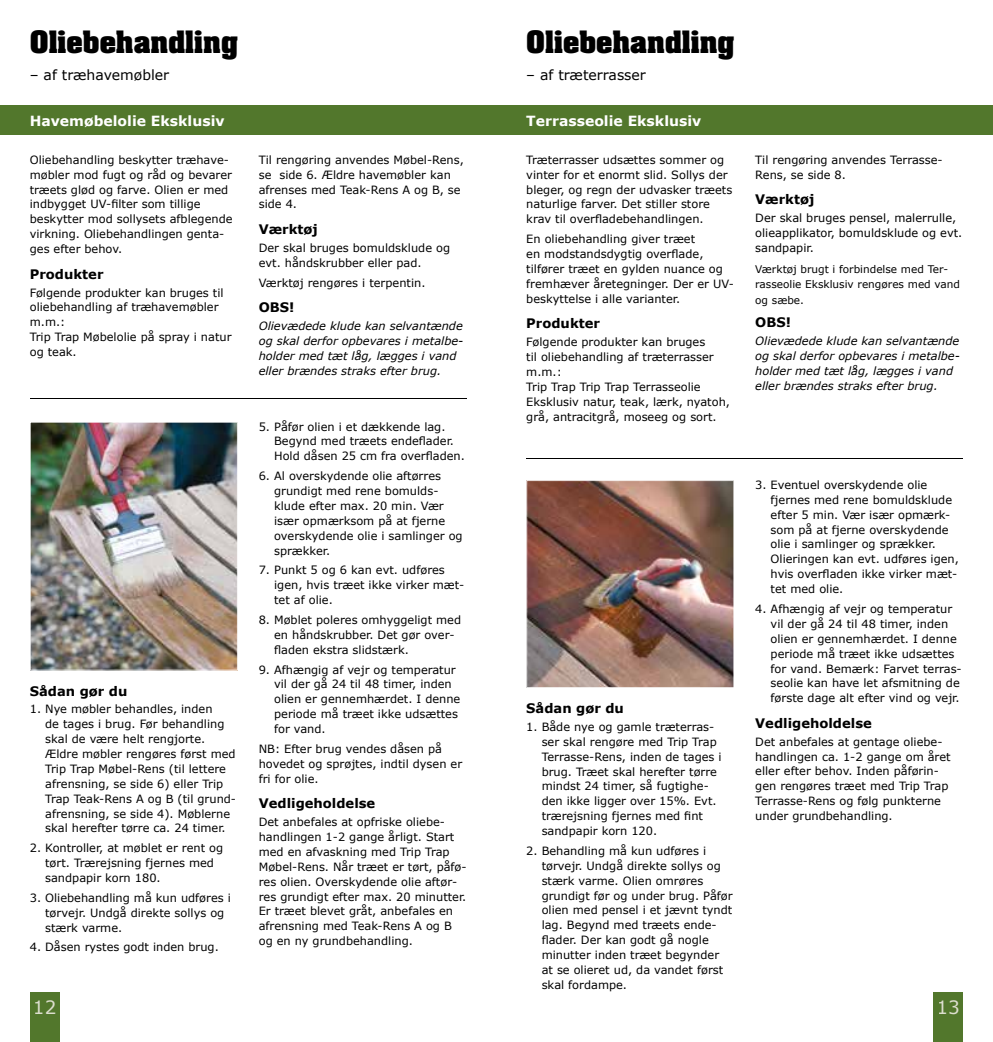
<style>
.page{position:relative;width:993px;height:1042px;background:#fff}
.page>*{position:absolute;margin:0;border:0;box-sizing:border-box;transform-origin:0 0}
.t1{font:700 26.25px "Aachen CE";color:#000}
.t2{font:18.38px "Verdana";color:#dcdece}
.t3{font:700 14px "Verdana";color:#fff}
.t4{font:14px "Verdana";color:#000}
.t5{font:700 13.12px "Verdana";color:#000}
.t6{font:11.38px/14.9px "Verdana";color:#000}
.t7{font:italic 11.38px/14.9px "Verdana";color:#000}
.t8{font:10.5px/15.8px "Verdana";color:#000}
</style>
<div class="page">
<div style="left:0;top:105px;width:496px;height:30px;background:#52772c"></div>
<hr style="left:30px;top:398px;width:436px;height:1px;background:#000">
<img style="left:30px;top:422px;width:208px;height:248px">
<div style="left:496px;top:105px;width:496px;height:30px;background:#52772c"></div>
<hr style="left:526px;top:458px;width:436px;height:1px;background:#000">
<img style="left:526px;top:480px;width:208px;height:208px">
<div style="left:30px;top:992px;width:30px;height:50px;background:#52772c"></div>
<div style="left:933px;top:992px;width:29px;height:50px;background:#52772c"></div>
<h1 class="t1" style="left:30px;top:23px;width:210px">Oliebehandling</h1>
<p class="t4" style="left:30px;top:66px;width:141px">– af træhavemøbler</p>
<h1 class="t1" style="left:526px;top:23px;width:210px">Oliebehandling</h1>
<p class="t4" style="left:526px;top:66px;width:121px">– af træterrasser</p>
<p class="t3" style="left:30px;top:111px;width:196px">Havemøbelolie Eksklusiv</p>
<p class="t3" style="left:526px;top:111px;width:176px">Terrasseolie Eksklusiv</p>
<p class="t6" style="left:30px;top:152px;width:204px">Oliebehandling beskytter træhave&shy;møbler mod fugt og råd og bevarer træets glød og farve. Olien er med indbygget UV-filter som tillige beskytter mod sollysets afblegende virkning. Olie behandlingen genta&shy;ges efter behov.</p>
<p class="t5" style="left:30px;top:265px;width:75px">Produkter</p>
<p class="t6" style="left:30px;top:285px;width:203px">Følgende produkter kan bruges til oliebehandling af træhavemøbler m.m.:<br>Trip Trap Møbelolie på spray i natur og teak.</p>
<p class="t5" style="left:30px;top:681px;width:99px">Sådan gør du</p>
<p class="t6" style="left:45px;top:702px;width:192px;text-indent:-15px">1. Nye møbler behandles, inden<br>de tages i brug. Før behandling skal de være helt rengjorte.<br>Ældre møbler rengøres først med<br>Trip Trap Møbel-Rens (til lettere afrensning, se side 6) eller Trip<br>Trap Teak-Rens A og B (til grund&shy;afrensning, se side 4). Møblerne skal herefter tørre ca. 24 timer.</p>
<p class="t6" style="left:45px;top:840px;width:179px;text-indent:-15px">2. Kontroller, at møblet er rent og tørt. Trærejsning fjernes med sandpapir korn 180.</p>
<p class="t6" style="left:45px;top:890px;width:187px;text-indent:-15px">3. Oliebehandling må kun udføres i tørvejr. Undgå direkte sollys og stærk varme.</p>
<p class="t6" style="left:30px;top:940px;width:190px">4. Dåsen rystes godt inden brug.</p>
<p class="t6" style="left:259px;top:152px;width:206px">Til rengøring anvendes Møbel-Rens, se side 6. Ældre havemøbler kan afrenses med Teak-Rens A og B, se side 4.</p>
<p class="t5" style="left:259px;top:220px;width:61px">Værktøj</p>
<p class="t6" style="left:259px;top:240px;width:193px">Der skal bruges bomuldsklude og evt. håndskrubber eller pad.</p>
<p class="t6" style="left:259px;top:275px;width:168px">Værktøj rengøres i terpentin.</p>
<p class="t5" style="left:259px;top:298px;width:37px">OBS!</p>
<p class="t7" style="left:259px;top:318px;width:206px">Olievædede klude kan selvantænde og skal derfor opbevares i metalbe&shy;holder med tæt låg, lægges i vand eller brændes straks efter brug.</p>
<p class="t6" style="left:274px;top:419px;width:192px;text-indent:-15px">5. Påfør olien i et dækkende lag.<br>Begynd med træets endeflader.<br>Hold dåsen 25 cm fra overfladen.</p>
<p class="t6" style="left:274px;top:468px;width:190px;text-indent:-15px">6. Al overskydende olie aftørres grundigt med rene bomulds&shy;klude efter max. 20 min. Vær især opmærksom på at fjerne overskydende olie i samlinger og sprækker.</p>
<p class="t6" style="left:274px;top:563px;width:191px;text-indent:-15px">7. Punkt 5 og 6 kan evt. udføres igen, hvis træet ikke virker mæt&shy;tet af olie.</p>
<p class="t6" style="left:274px;top:612px;width:188px;text-indent:-15px">8. Møblet poleres omhyggeligt med en håndskrubber. Det gør over&shy;fladen ekstra slidstærk.</p>
<p class="t6" style="left:274px;top:662px;width:188px;text-indent:-15px">9. Afhængig af vejr og temperatur vil der gå 24 til 48 timer, inden olien er gennemhærdet. I denne periode må træet ikke udsættes for vand.</p>
<p class="t6" style="left:259px;top:741px;width:205px">NB: Efter brug vendes dåsen på hovedet og sprøjtes, indtil dysen er fri for olie.</p>
<p class="t5" style="left:259px;top:794px;width:118px">Vedligeholdelse</p>
<p class="t6" style="left:259px;top:814px;width:209px">Det anbefales at opfriske oliebe&shy;handlingen 1-2 gange årligt. Start med en afvaskning med Trip Trap Møbel-Rens. Når træet er tørt, påfø&shy;res olien. Overskydende olie aftør&shy;res grundigt efter max. 20 minutter.<br>Er træet blevet gråt, anbefales en afrensning med Teak-Rens A og B og en ny grund behandling.</p>
<p class="t6" style="left:526px;top:152px;width:207px">Træterrasser udsættes sommer og vinter for et enormt slid. Sollys der bleger, og regn der udvasker træets naturlige farver. Det stiller store krav til overfladebehandlingen.</p>
<p class="t6" style="left:526px;top:231px;width:209px">En oliebehandling giver træet<br>en modstandsdygtig overflade, tilfører træet en gylden nuance og fremhæver åretegninger. Der er UV&shy;beskyttelse i alle varianter.</p>
<p class="t5" style="left:526px;top:314px;width:75px">Produkter</p>
<p class="t6" style="left:526px;top:334px;width:205px">Følgende produkter kan bruges<br>til oliebehandling af træterrasser m.m.:<br>Trip Trap Trip Trap Terrasseolie<br>Eksklusiv natur, teak, lærk, nyatoh, grå, antracitgrå, moseeg og sort.</p>
<p class="t6" style="left:755px;top:152px;width:189px">Til rengøring anvendes Terrasse-<br>Rens, se side 8.</p>
<p class="t5" style="left:755px;top:190px;width:61px">Værktøj</p>
<p class="t6" style="left:755px;top:210px;width:208px">Der skal bruges pensel, malerrulle, olieapplikator, bomuldsklude og evt. sandpapir.</p>
<p class="t8" style="left:755px;top:261px;width:206px">Værktøj brugt i forbindelse med Ter&shy;rasseolie Eksklusiv rengøres med vand og sæbe.</p>
<p class="t5" style="left:755px;top:313px;width:37px">OBS!</p>
<p class="t7" style="left:755px;top:333px;width:206px">Olievædede klude kan selvantænde og skal derfor opbevares i metalbe&shy;holder med tæt låg, lægges i vand eller brændes straks efter brug.</p>
<p class="t5" style="left:526px;top:699px;width:99px">Sådan gør du</p>
<p class="t6" style="left:541px;top:719px;width:181px;text-indent:-15px">1. Både nye og gamle træterras&shy;ser skal rengøre med Trip Trap<br>Terrasse-Rens, inden de tages i brug. Træet skal herefter tørre mindst 24 timer, så fugtighe&shy;den ikke ligger over 15%. Evt. trærejsning fjernes med fint sandpapir korn 120.</p>
<p class="t6" style="left:541px;top:843px;width:192px;text-indent:-15px">2. Behandling må kun udføres i tørvejr. Undgå direkte sollys og stærk varme. Olien omrøres grundigt før og under brug. Påfør olien med pensel i et jævnt tyndt lag. Begynd med træets ende&shy;flader. Der kan godt gå nogle minutter inden træet begynder at se olieret ud, da vandet først skal fordampe.</p>
<p class="t6" style="left:770px;top:477px;width:190px;text-indent:-15px">3. Eventuel overskydende olie fjernes med rene bomuldsklude efter 5 min. Vær især opmærk&shy;som på at fjerne overskydende olie i samlinger og sprækker.<br>Olieringen kan evt. udføres igen, hvis overfladen ikke virker mæt&shy;tet med olie.</p>
<p class="t6" style="left:770px;top:601px;width:193px;text-indent:-15px">4. Afhængig af vejr og temperatur vil der gå 24 til 48 timer, inden olien er gennemhærdet. I denne periode må træet ikke udsættes for vand. Bemærk: Farvet terras&shy;seolie kan have let afsmitning de første dage alt efter vind og vejr.</p>
<p class="t5" style="left:755px;top:714px;width:118px">Vedligeholdelse</p>
<p class="t6" style="left:755px;top:734px;width:197px">Det anbefales at gentage oliebe&shy;handlingen ca. 1-2 gange om året eller efter behov. Inden påførin&shy;gen rengøres træet med Trip Trap<br>Terrasse-Rens og følg punkterne under grundbehandling.</p>
<h2 class="t2" style="left:33px;top:994px;width:25px">12</h2>
<h2 class="t2" style="left:936px;top:994px;width:25px">13</h2>
</div>
